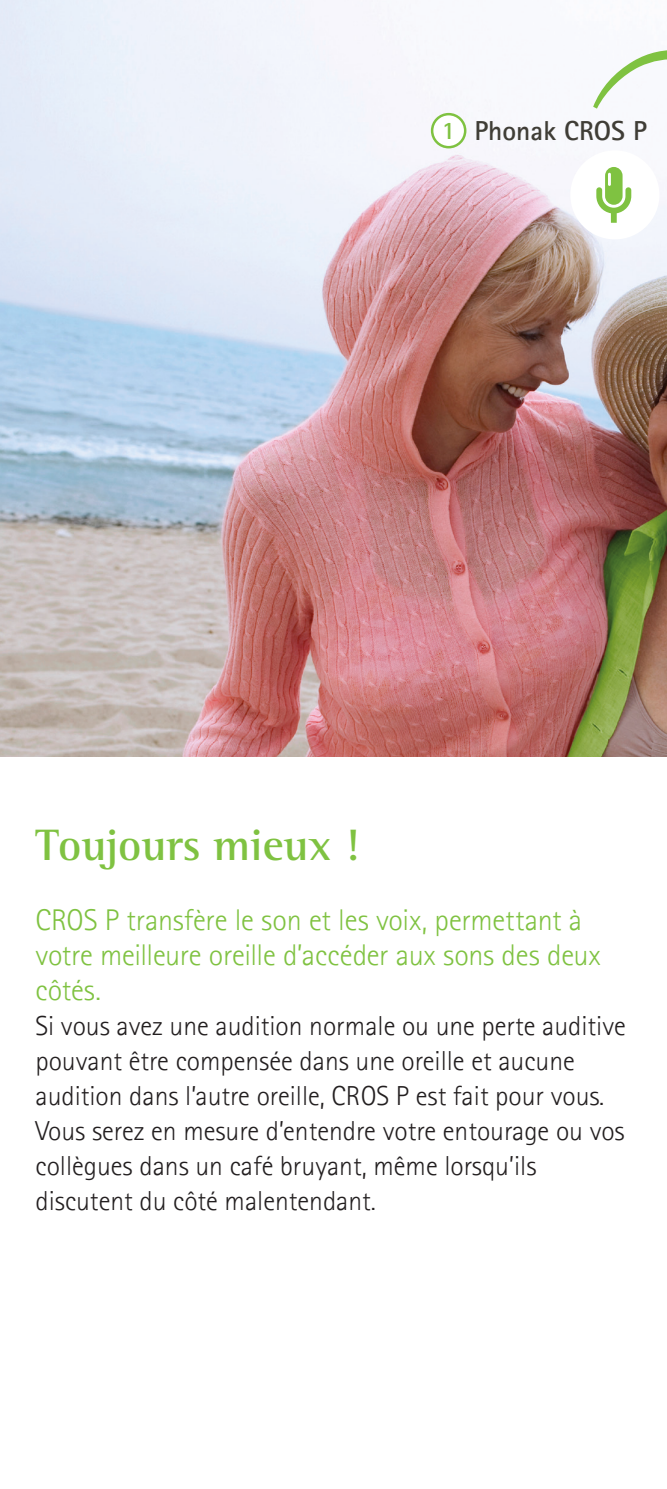
<style>
.page{position:relative;width:667px;height:1489px;background:#fff}
.page>*{position:absolute;margin:0;border:0;box-sizing:border-box;transform-origin:0 0}
.t1{font:700 45px "Rotis Semifor Phonak";color:#7fc241}
.t2{font:300 30px/35px "Rotis Sansfor Phonak";letter-spacing:-.01em;color:#7fc241}
.t3{font:300 27.5px/35px "Rotis Sansfor Phonak";color:#231f20}
.t4{font:700 27.5px "Rotis Sansfor Phonak";color:#3f3d36}
.t5{font:700 25px "Rotis Sansfor Phonak";color:#7fc241}
</style>
<div class="page">
<img style="left:0;top:0;width:666px;height:756px">
<div style="left:570px;top:150px;width:89px;height:89px;background:#fff;border-radius:50%"></div>
<svg style="left:596px;top:167px;width:34px;height:56px"></svg>
<svg style="left:592px;top:49px;width:74px;height:83px"></svg>
<div style="left:432px;top:114px;width:33px;height:33px;background:#fff;border-radius:50%"></div>
<div style="left:430px;top:113px;width:36px;height:35px;border:3px solid #7fc241;border-radius:50%"></div>
<p class="t5" style="left:441px;top:121px;width:15px">1</p>
<p class="t4" style="left:474px;top:113px;width:174px">Phonak CROS P</p>
<h1 class="t1" style="left:35px;top:817px;width:325px">Toujours mieux !</h1>
<p class="t2" style="left:35px;top:902px;width:566px">CROS P transfère le son et les voix, permettant à votre meilleure oreille d’accéder aux sons des deux côtés.</p>
<p class="t3" style="left:35px;top:1010px;width:591px">Si vous avez une audition normale ou une perte auditive pouvant être compensée dans une oreille et aucune audition dans l’autre oreille, CROS P est fait pour vous.<br>Vous serez en mesure d’entendre votre entourage ou vos collègues dans un café bruyant, même lorsqu’ils discutent du côté malentendant.</p>
</div>
